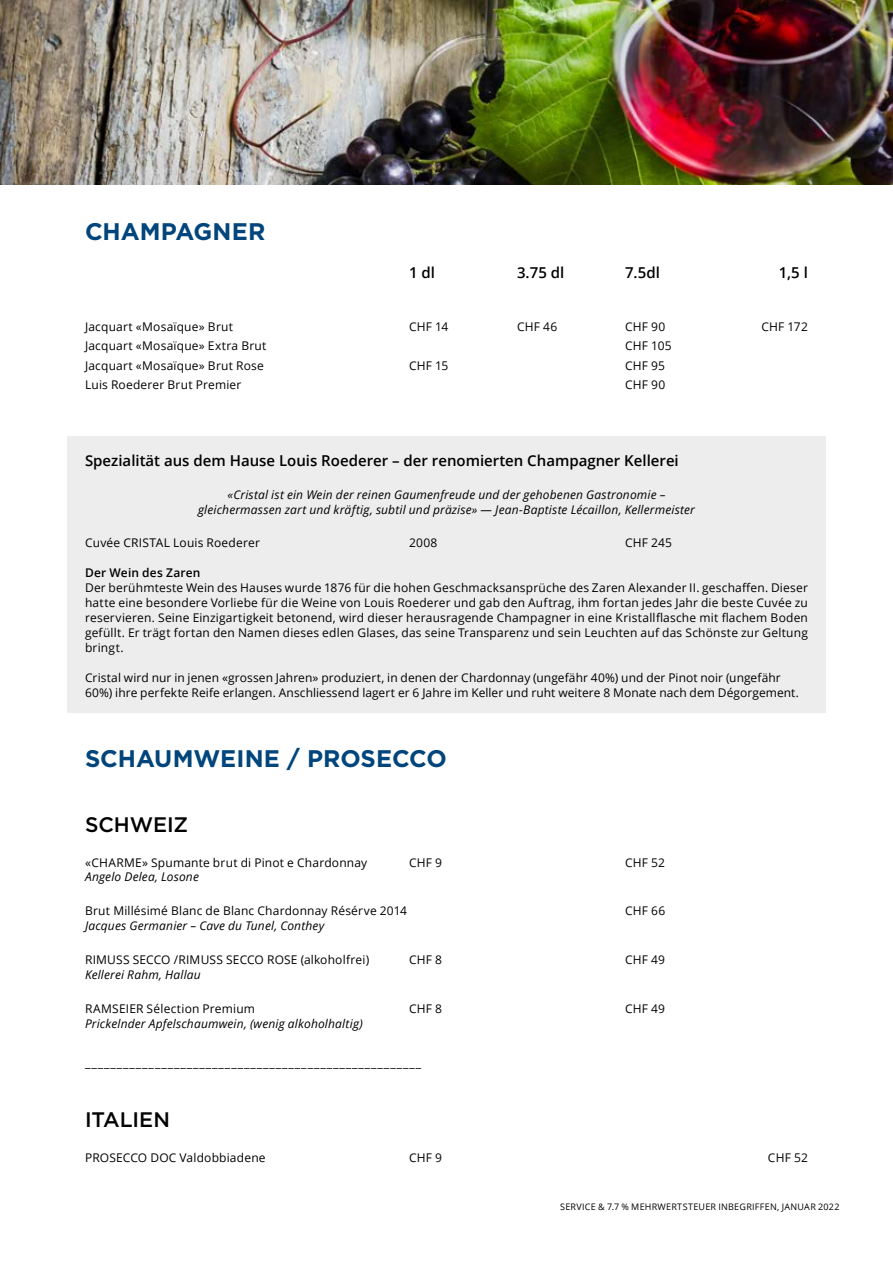
<style>
.page{position:relative;width:893px;height:1263px;background:#fff}
.page>*{position:absolute;margin:0;border:0;box-sizing:border-box;transform-origin:0 0}
.t1{font:700 24px "Gotham";letter-spacing:-.005em;color:#00457b}
.t2{font:500 21px "Gotham";letter-spacing:-.005em;color:#000}
.t3{font:600 15px "Open Sans";color:#000}
.t4{font:12px/15px "Open Sans";letter-spacing:.015em;color:#000;text-align:justify}
.t5{font:italic 12px/15px "Open Sans";letter-spacing:.015em;color:#000;text-align:center}
.t6{font:600 12px "Open Sans";letter-spacing:.02em;color:#000}
.t7{font:9px "Open Sans";letter-spacing:.03em;color:#000}
</style>
<div class="page">
<img style="left:0;top:0;width:893px;height:185px">
<div style="left:67px;top:436px;width:759px;height:276px;background:#ededed"></div>
<h1 class="t1" style="left:85px;top:216px;width:182px">CHAMPAGNER</h1>
<p class="t3" style="left:409px;top:262px;width:27px">1 dl</p>
<p class="t3" style="left:517px;top:262px;width:49px">3.75 dl</p>
<p class="t3" style="left:625px;top:262px;width:36px">7.5dl</p>
<p class="t3" style="left:779px;top:262px;width:31px">1,5 l</p>
<p class="t4" style="left:85px;top:318px;width:150px">Jacquart «Mosaïque» Brut</p>
<p class="t4" style="left:409px;top:318px;width:41px">CHF 14</p>
<p class="t4" style="left:517px;top:318px;width:42px">CHF 46</p>
<p class="t4" style="left:625px;top:318px;width:42px">CHF 90</p>
<p class="t4" style="left:761px;top:318px;width:48px">CHF 172</p>
<p class="t4" style="left:85px;top:338px;width:183px">Jacquart «Mosaïque» Extra Brut</p>
<p class="t4" style="left:625px;top:338px;width:48px">CHF 105</p>
<p class="t4" style="left:85px;top:357px;width:180px">Jacquart «Mosaïque» Brut Rose</p>
<p class="t4" style="left:409px;top:357px;width:41px">CHF 15</p>
<p class="t4" style="left:625px;top:357px;width:42px">CHF 95</p>
<p class="t4" style="left:85px;top:377px;width:158px">Luis Roederer Brut Premier</p>
<p class="t4" style="left:625px;top:377px;width:42px">CHF 90</p>
<p class="t3" style="left:85px;top:450px;width:595px">Spezialität aus dem Hause Louis Roederer – der renomierten Champagner Kellerei</p>
<p class="t5" style="left:198px;top:486px;width:498px">«Cristal ist ein Wein der reinen Gaumenfreude und der gehobenen Gastronomie – gleichermassen zart und kräftig, subtil und präzise» — Jean-Baptiste Lécaillon, Kellermeister</p>
<p class="t4" style="left:85px;top:534px;width:176px">Cuvée CRISTAL Louis Roederer</p>
<p class="t4" style="left:409px;top:534px;width:30px">2008</p>
<p class="t4" style="left:625px;top:534px;width:49px">CHF 245</p>
<p class="t6" style="left:85px;top:564px;width:117px">Der Wein des Zaren</p>
<p class="t4" style="left:85px;top:579px;width:724px">Der berühmteste Wein des Hauses wurde 1876 für die hohen Geschmacksansprüche des Zaren Alexander II. geschaffen. Dieser hatte eine besondere Vorliebe für die Weine von Louis Roederer und gab den Auftrag, ihm fortan jedes Jahr die beste Cuvée zu reservieren. Seine Einzigartigkeit betonend, wird dieser herausragende Champagner in eine Kristallflasche mit flachem Boden gefüllt. Er trägt fortan den Namen dieses edlen Glases, das seine Transparenz und sein Leuchten auf das Schönste zur Geltung bringt.</p>
<p class="t4" style="left:85px;top:669px;width:715px">Cristal wird nur in jenen «grossen Jahren» produziert, in denen der Chardonnay (ungefähr 40%) und der Pinot noir (ungefähr<br>60%) ihre perfekte Reife erlangen. Anschliessend lagert er 6 Jahre im Keller und ruht weitere 8 Monate nach dem Dégorgement.</p>
<h1 class="t1" style="left:85px;top:743px;width:363px">SCHAUMWEINE / PROSECCO</h1>
<h2 class="t2" style="left:85px;top:813px;width:105px">SCHWEIZ</h2>
<p class="t4" style="left:85px;top:854px;width:284px">«CHARME» Spumante brut di Pinot e Chardonnay</p>
<p class="t4" style="left:409px;top:854px;width:34px">CHF 9</p>
<p class="t4" style="left:625px;top:854px;width:41px">CHF 52</p>
<p class="t5" style="left:85px;top:869px;width:115px">Angelo Delea, Losone</p>
<p class="t4" style="left:85px;top:903px;width:324px">Brut Millésimé Blanc de Blanc Chardonnay Résérve 2014</p>
<p class="t4" style="left:625px;top:903px;width:42px">CHF 66</p>
<p class="t5" style="left:85px;top:918px;width:241px">Jacques Germanier – Cave du Tunel, Conthey</p>
<p class="t4" style="left:85px;top:952px;width:286px">RIMUSS SECCO /RIMUSS SECCO ROSE (alkoholfrei)</p>
<p class="t4" style="left:409px;top:952px;width:34px">CHF 8</p>
<p class="t4" style="left:625px;top:952px;width:41px">CHF 49</p>
<p class="t5" style="left:85px;top:966px;width:117px">Kellerei Rahm, Hallau</p>
<p class="t4" style="left:85px;top:1001px;width:172px">RAMSEIER Sélection Premium</p>
<p class="t4" style="left:409px;top:1001px;width:34px">CHF 8</p>
<p class="t4" style="left:625px;top:1001px;width:41px">CHF 49</p>
<p class="t5" style="left:85px;top:1015px;width:279px">Prickelnder Apfelschaumwein, (wenig alkoholhaltig)</p>
<p class="t4" style="left:85px;top:1055px;width:338px">_____________________________________________________</p>
<h2 class="t2" style="left:85px;top:1108px;width:87px">ITALIEN</h2>
<p class="t4" style="left:85px;top:1149px;width:182px">PROSECCO DOC Valdobbiadene</p>
<p class="t4" style="left:409px;top:1149px;width:34px">CHF 9</p>
<p class="t4" style="left:768px;top:1149px;width:41px">CHF 52</p>
<p class="t7" style="left:560px;top:1201px;width:281px">SERVICE &amp; 7.7 % MEHRWERTSTEUER INBEGRIFFEN, JANUAR 2022</p>
</div>
